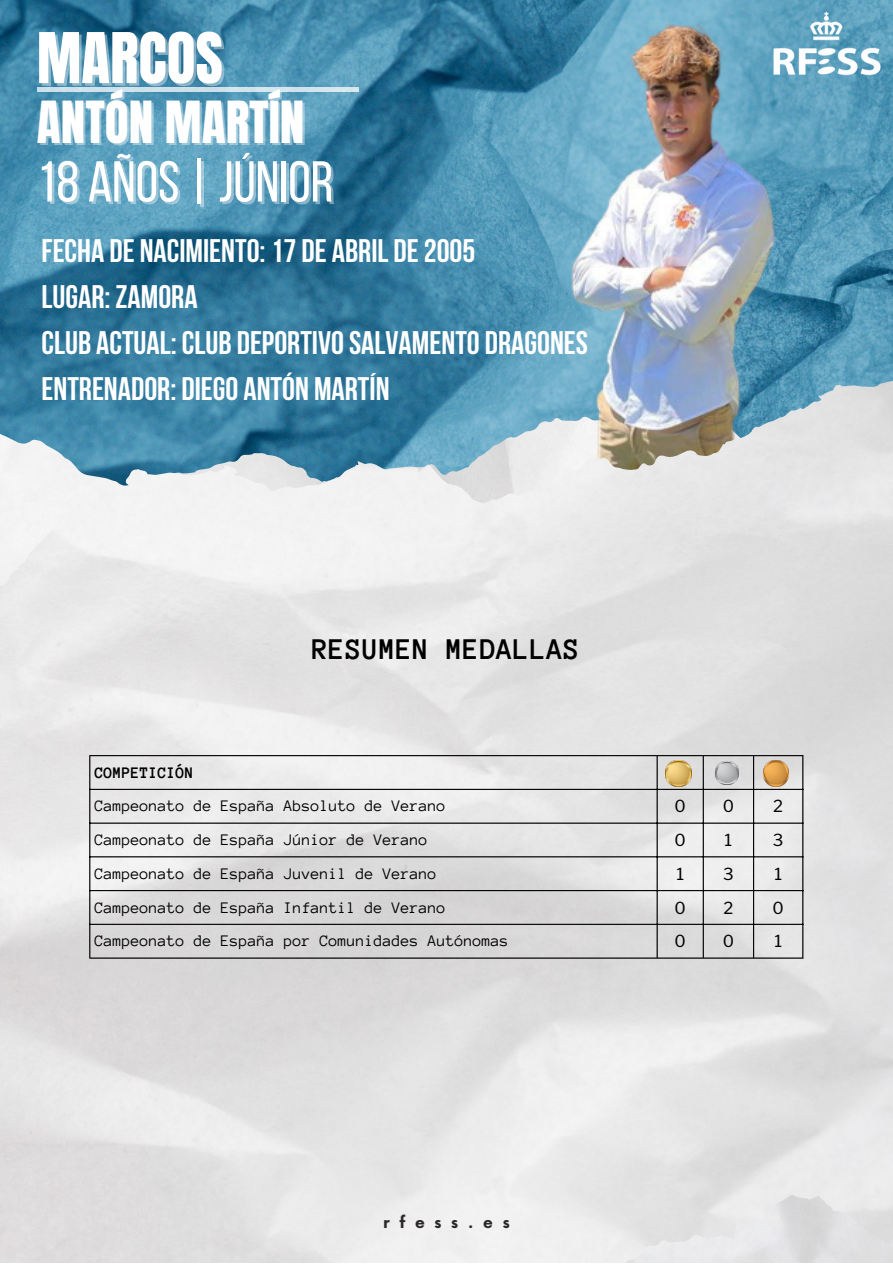
<style>
.page{position:relative;width:893px;height:1264px;background:#fff}
.page>*{position:absolute;margin:0;border:0;box-sizing:border-box;transform-origin:0 0}
.t1{font:59.4px "Anton";color:#fff}
.t2{font:57.45px "Bebas Neue";color:#fff}
.t3{font:49.35px "Anton";color:#fff}
.t4{font:700 32.55px "Bebas Neue";color:#fff}
.t5{font:700 30.75px "Anonymous Pro";color:#000}
.t6{font:16.5px "Anonymous Pro";color:#000}
.t7{font:16.5px "Libre Franklin";color:#000}
.t8{font:700 16.5px "Anonymous Pro";color:#000}
.t9{font:700 15.75px "Now";letter-spacing:.62em;color:#2b2927}
</style>
<div class="page">
<img style="left:0;top:0;width:892px;height:1262px">
<img style="left:198px;top:0;width:694px;height:378px">
<div style="left:37px;top:87px;width:321px;height:5px;background:#d0e2eb"></div>
<img style="left:559px;top:24px;width:333px;height:354px">
<img style="left:151px;top:378px;width:741px;height:792px">
<img style="left:767px;top:0;width:118px;height:79px">
<hr style="left:89px;top:756px;width:1px;height:201px;background:#000">
<hr style="left:656px;top:756px;width:1px;height:201px;background:#000">
<hr style="left:702px;top:756px;width:1px;height:201px;background:#000">
<hr style="left:753px;top:756px;width:1px;height:201px;background:#000">
<hr style="left:802px;top:756px;width:1px;height:201px;background:#000">
<hr style="left:89px;top:755px;width:714px;height:1px;background:#000">
<hr style="left:89px;top:788px;width:714px;height:2px;background:#000">
<hr style="left:89px;top:822px;width:714px;height:1px;background:#000">
<hr style="left:89px;top:856px;width:714px;height:1px;background:#000">
<hr style="left:89px;top:890px;width:714px;height:1px;background:#000">
<hr style="left:89px;top:923px;width:714px;height:1px;background:#000">
<hr style="left:89px;top:957px;width:714px;height:1px;background:#000">
<img style="left:665px;top:760px;width:26px;height:26px">
<img style="left:715px;top:761px;width:23px;height:23px">
<img style="left:763px;top:760px;width:25px;height:26px">
<p class="t1" style="left:37px;top:15px;width:187px">MARCOS</p>
<p class="t3" style="left:37px;top:87px;width:269px">ANTÓN MARTÍN</p>
<p class="t2" style="left:37px;top:158px;width:298px">18 AÑOS|JÚNIOR</p>
<p class="t4" style="left:41px;top:237px;width:435px">FECHA DE NACIMIENTO: 17 DE ABRIL DE2005</p>
<p class="t4" style="left:41px;top:283px;width:158px">LUGAR: ZAMORA</p>
<p class="t4" style="left:41px;top:329px;width:548px">CLUB ACTUAL: CLUB DEPORTIVOSALVAMENTO DRAGONES</p>
<p class="t4" style="left:41px;top:375px;width:349px">ENTRENADOR: DIEGO ANTÓN MARTÍN</p>
<p class="t5" style="left:312px;top:633px;width:270px">RESUMEN MEDALLAS</p>
<p class="t8" style="left:95px;top:764px;width:100px">COMPETICIÓN</p>
<p class="t6" style="left:95px;top:797px;width:352px">Campeonato de España Absoluto de Verano</p>
<p class="t7" style="left:674px;top:796px;width:13px">0</p>
<p class="t7" style="left:722px;top:796px;width:13px">0</p>
<p class="t7" style="left:773px;top:796px;width:11px">2</p>
<p class="t6" style="left:95px;top:831px;width:334px">Campeonato de España Júnior de Verano</p>
<p class="t7" style="left:674px;top:830px;width:13px">0</p>
<p class="t7" style="left:724px;top:830px;width:9px">1</p>
<p class="t7" style="left:772px;top:830px;width:12px">3</p>
<p class="t6" style="left:95px;top:865px;width:343px">Campeonato de España Juvenil de Verano</p>
<p class="t7" style="left:676px;top:864px;width:9px">1</p>
<p class="t7" style="left:723px;top:864px;width:12px">3</p>
<p class="t7" style="left:774px;top:864px;width:9px">1</p>
<p class="t6" style="left:95px;top:899px;width:352px">Campeonato de España Infantil de Verano</p>
<p class="t7" style="left:674px;top:897px;width:13px">0</p>
<p class="t7" style="left:723px;top:897px;width:11px">2</p>
<p class="t7" style="left:772px;top:897px;width:13px">0</p>
<p class="t6" style="left:95px;top:932px;width:415px">Campeonato de España por Comunidades Autónomas</p>
<p class="t7" style="left:674px;top:931px;width:13px">0</p>
<p class="t7" style="left:722px;top:931px;width:13px">0</p>
<p class="t7" style="left:774px;top:931px;width:9px">1</p>
<p class="t9" style="left:383px;top:1214px;width:128px">rfess.es</p>
</div>
